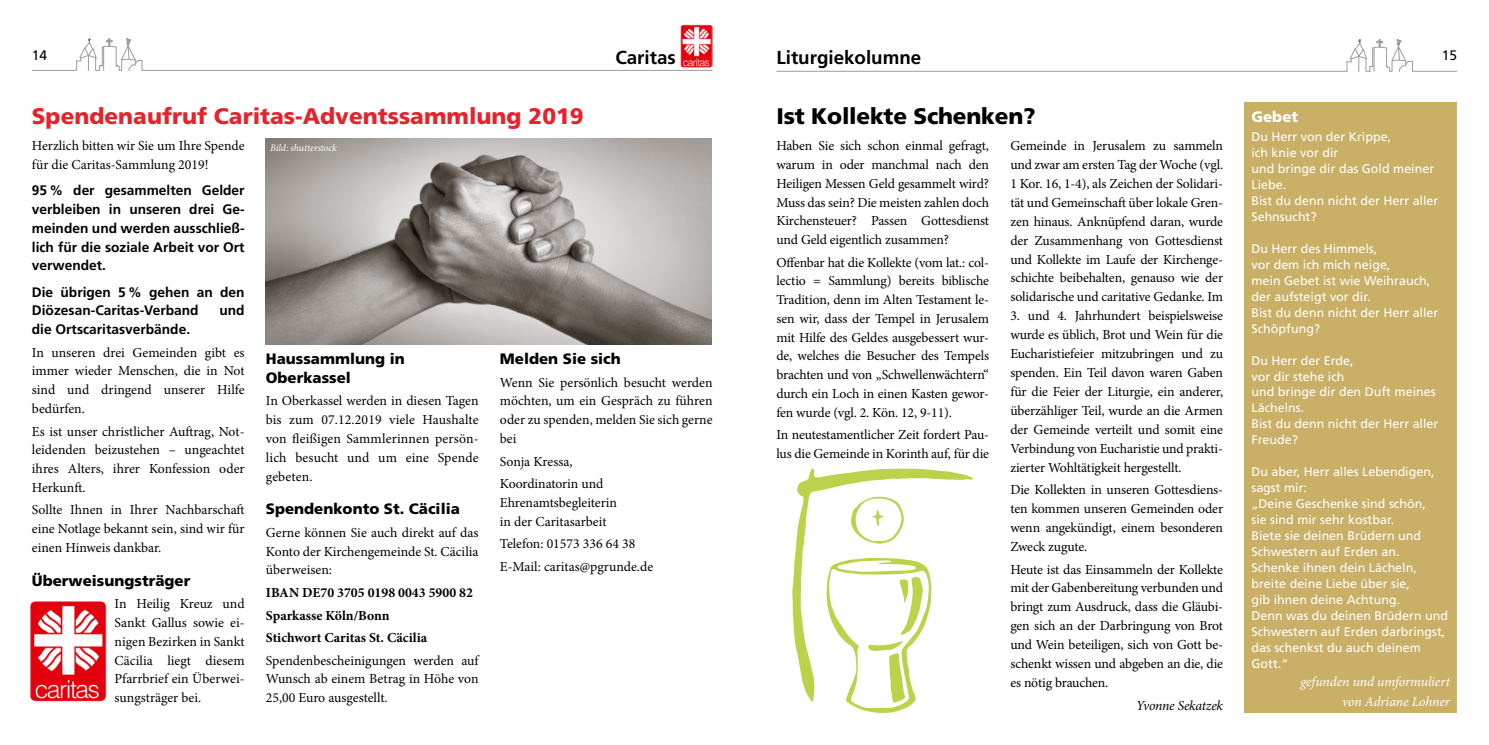
<style>
.page{position:relative;width:1489px;height:745px;background:#fff}
.page>*{position:absolute;margin:0;border:0;box-sizing:border-box;transform-origin:0 0}
.t1{font:900 22.5px "Frutiger";color:#e5232d}
.t2{font:900 22.5px "Frutiger";letter-spacing:-.01em;color:#000}
.t3{font:700 18.75px "Frutiger";color:#000}
.t4{font:900 15px/18.8px "Frutiger";color:#000}
.t5{font:900 15px "Frutiger";color:#fff}
.t6{font:13.75px/18.8px "Minion Pro";letter-spacing:-.005em;color:#000;text-align:justify}
.t7{font:700 13.75px/18.8px "Frutiger";color:#000;text-align:justify}
.t8{font:700 13.75px/22.5px "Minion Pro";color:#000}
.t9{font:italic 13.75px/19.8px "Minion Pro";letter-spacing:-.005em;color:#fff;text-align:right}
.t10{font:italic 13.75px "Minion Pro";letter-spacing:-.02em;color:#000}
.t11{font:13.75px "Frutiger";color:#000}
.t12{font:12.5px/16px "Frutiger";color:#fff}
.t13{font:italic 10px "Minion Pro";letter-spacing:-.01em;color:#fff}
</style>
<div class="page">
<svg style="left:32px;top:38px;width:680px;height:33px"></svg>
<svg style="left:776px;top:39px;width:680px;height:33px"></svg>
<img style="left:680px;top:25px;width:32px;height:42px">
<svg style="left:792px;top:468px;width:181px;height:244px"></svg>
<div style="left:1244px;top:103px;width:212px;height:609px;background:#caaf66"></div>
<img style="left:266px;top:138px;width:445px;height:206px">
<img style="left:30px;top:601px;width:77px;height:101px">
<h2 class="t3" style="left:776px;top:47px;width:146px">Liturgiekolumne</h2>
<h2 class="t3" style="left:615px;top:47px;width:62px">Caritas</h2>
<p class="t11" style="left:32px;top:47px;width:17px">14</p>
<p class="t11" style="left:1441px;top:47px;width:17px">15</p>
<h1 class="t1" style="left:32px;top:102px;width:553px">Spendenaufruf Caritas-Adventssammlung 2019</h1>
<p class="t6" style="left:32px;top:136px;width:214px">Herzlich bitten wir Sie um Ihre Spende für die Caritas-Sammlung 2019!</p>
<p class="t7" style="left:32px;top:181px;width:214px">95 % der gesammelten Gelder verbleiben in unseren drei Ge&shy;meinden und werden ausschließ&shy;lich für die soziale Arbeit vor Ort verwendet.</p>
<p class="t7" style="left:32px;top:282px;width:214px">Die übrigen 5 % gehen an den<br>Diözesan-Caritas-Verband</p>
<p class="t7" style="left:219px;top:301px;width:27px">und</p>
<p class="t7" style="left:32px;top:319px;width:160px">die Ortscaritasverbände.</p>
<p class="t6" style="left:32px;top:343px;width:214px">In unseren drei Gemeinden gibt es immer wieder Menschen, die in Not sind und dringend unserer Hilfe bedürfen.</p>
<p class="t6" style="left:32px;top:421px;width:214px">Es ist unser christlicher Auftrag, Not&shy;leidenden beizustehen – ungeachtet ihres Alters, ihrer Konfession oder Herkunft.</p>
<p class="t6" style="left:32px;top:500px;width:214px">Sollte Ihnen in Ihrer Nachbarschaft eine Notlage bekannt sein, sind wir für einen Hinweis dankbar.</p>
<p class="t4" style="left:32px;top:570px;width:160px">Überweisungsträger</p>
<p class="t6" style="left:115px;top:594px;width:131px">In Heilig Kreuz und Sankt Gallus sowie ei&shy;nigen Bezirken in Sankt Cäcilia liegt diesem Pfarrbrief ein Überwei&shy;sungsträger bei.</p>
<p class="t13" style="left:270px;top:141px;width:68px">Bild: shutterstock</p>
<p class="t4" style="left:266px;top:349px;width:140px">Haussammlung in<br>Oberkassel</p>
<p class="t6" style="left:266px;top:391px;width:214px">In Oberkassel werden in diesen Tagen bis zum 07.12.2019 viele Haushalte von fleißigen Sammlerinnen persön&shy;lich besucht und um eine Spende gebeten.</p>
<p class="t4" style="left:266px;top:499px;width:195px">Spendenkonto St. Cäcilia</p>
<p class="t6" style="left:266px;top:523px;width:214px">Gerne können Sie auch direkt auf das Konto der Kirchengemeinde St. Cäcilia überweisen:</p>
<p class="t8" style="left:266px;top:580px;width:208px">IBAN DE70 3705 0198 0043 5900 82<br>Sparkasse Köln/Bonn<br>Stichwort Caritas St. Cäcilia</p>
<p class="t6" style="left:266px;top:650px;width:214px">Spendenbescheinigungen werden auf Wunsch ab einem Betrag in Höhe von 25,00 Euro ausgestellt.</p>
<p class="t4" style="left:500px;top:349px;width:122px">Melden Sie sich</p>
<p class="t6" style="left:500px;top:373px;width:214px">Wenn Sie persönlich besucht werden möchten, um ein Gespräch zu führen oder zu spenden, melden Sie sich gerne bei</p>
<p class="t6" style="left:500px;top:449px;width:105px;line-height:22.5px">Sonja Kressa,<br>Koordinatorin und</p>
<p class="t6" style="left:500px;top:493px;width:118px">Ehrenamtsbegleiterin in der Caritasarbeit</p>
<p class="t6" style="left:500px;top:532px;width:155px;line-height:22.5px">Telefon: 01573 336 64 38<br>E-Mail: caritas@pgrunde.de</p>
<h1 class="t2" style="left:776px;top:102px;width:261px">Ist Kollekte Schenken?</h1>
<p class="t6" style="left:776px;top:136px;width:214px">Haben Sie sich schon einmal gefragt, warum in oder manchmal nach den Heiligen Messen Geld gesammelt wird?<br>Muss das sein? Die meisten zahlen doch Kirchensteuer? Passen Gottesdienst und Geld eigentlich zusammen?</p>
<p class="t6" style="left:776px;top:253px;width:214px">Offenbar hat die Kollekte (vom lat.: col&shy;lectio = Sammlung) bereits biblische Tradition, denn im Alten Testament le&shy;sen wir, dass der Tempel in Jerusalem mit Hilfe des Geldes ausgebessert wur&shy;de, welches die Besucher des Tempels brachten und von „Schwellenwächtern“ durch ein Loch in einen Kasten gewor&shy;fen wurde (vgl. 2. Kön. 12, 9-11).</p>
<p class="t6" style="left:776px;top:425px;width:214px">In neutestamentlicher Zeit fordert Pau&shy;lus die Gemeinde in Korinth auf, für die</p>
<p class="t6" style="left:1010px;top:136px;width:214px">Gemeinde in Jerusalem zu sammeln und zwar am ersten Tag der Woche (vgl.<br>1 Kor. 16, 1-4), als Zeichen der Solidari&shy;tät und Gemeinschaft über lokale Gren&shy;zen hinaus. Anknüpfend daran, wurde der Zusammenhang von Gottesdienst und Kollekte im Laufe der Kirchenge&shy;schichte beibehalten, genauso wie der solidarische und caritative Gedanke. Im</p>
<p class="t6" style="left:1010px;top:306px;width:214px">3. und 4. Jahrhundert beispielsweise wurde es üblich, Brot und Wein für die Eucharistiefeier mitzubringen und zu spenden. Ein Teil davon waren Gaben für die Feier der Liturgie, ein anderer, überzähliger Teil, wurde an die Armen der Gemeinde verteilt und somit eine Verbindung von Eucharistie und prakti&shy;zierter Wohltätigkeit hergestellt.</p>
<p class="t6" style="left:1010px;top:480px;width:214px">Die Kollekten in unseren Gottesdiens&shy;ten kommen unseren Gemeinden oder wenn angekündigt, einem besonderen Zweck zugute.</p>
<p class="t6" style="left:1010px;top:559px;width:214px">Heute ist das Einsammeln der Kollekte mit der Gabenbereitung verbunden und bringt zum Ausdruck, dass die Gläubi&shy;gen sich an der Darbringung von Brot und Wein beteiligen, sich von Gott be&shy;schenkt wissen und abgeben an die, die es nötig brauchen.</p>
<p class="t10" style="left:1136px;top:695px;width:88px">Yvonne Sekatzek</p>
<p class="t5" style="left:1251px;top:107px;width:48px">Gebet</p>
<p class="t12" style="left:1251px;top:129px;width:188px">Du Herr von der Krippe,<br>ich knie vor dir<br>und bringe dir das Gold meiner<br>Liebe.<br>Bist du denn nicht der Herr aller<br>Sehnsucht?</p>
<p class="t12" style="left:1251px;top:240px;width:188px">Du Herr des Himmels,<br>vor dem ich mich neige,<br>mein Gebet ist wie Weihrauch, der aufsteigt vor dir.<br>Bist du denn nicht der Herr aller<br>Schöpfung?</p>
<p class="t12" style="left:1251px;top:352px;width:188px">Du Herr der Erde,<br>vor dir stehe ich<br>und bringe dir den Duft meines<br>Lächelns.<br>Bist du denn nicht der Herr aller<br>Freude?</p>
<p class="t12" style="left:1251px;top:463px;width:198px">Du aber, Herr alles Lebendigen, sagst mir:<br>„Deine Geschenke sind schön,<br>sie sind mir sehr kostbar.<br>Biete sie deinen Brüdern und<br>Schwestern auf Erden an.<br>Schenke ihnen dein Lächeln, breite deine Liebe über sie,<br>gib ihnen deine Achtung.<br>Denn was du deinen Brüdern und<br>Schwestern auf Erden darbringst, das schenkst du auch deinem<br>Gott.“</p>
<p class="t9" style="left:1300px;top:671px;width:151px">gefunden und umformuliert von Adriane Lohner</p>
</div>
